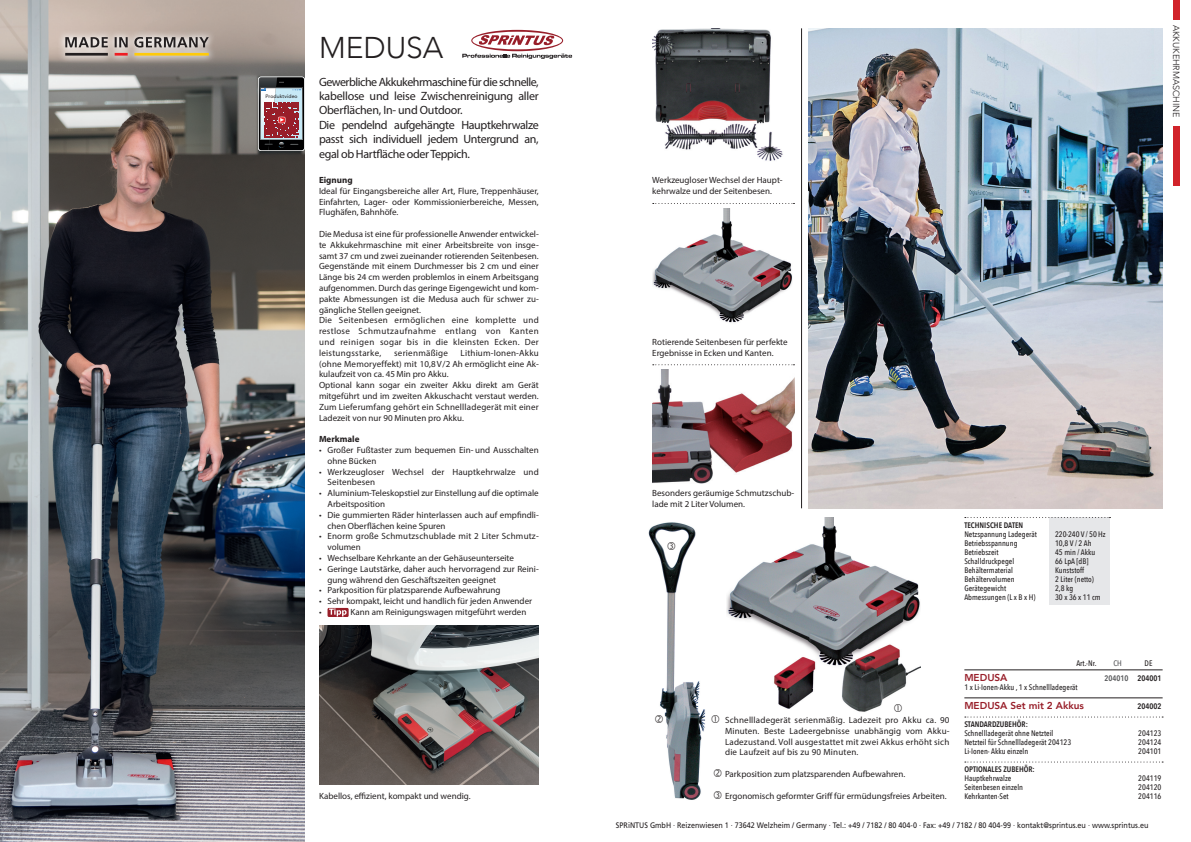
<style>
.page{position:relative;width:1191px;height:842px;background:#fff}
.page>*{position:absolute;margin:0;border:0;box-sizing:border-box;transform-origin:0 0}
.t1{font:300 30px "Avenir";color:#231f20}
.t2{font:12px/14.4px "Myriad Pro";letter-spacing:-.03em;color:#231f20}
.t3{font:800 10px "Avenir";color:#981e29}
.t4{font:9px/10.8px "Myriad Pro";color:#231f20}
.t5{font:9px/10.8px "Myriad Pro";letter-spacing:.02em;color:#231f20}
.t6{font:300 9px "Avenir";color:#231f20}
.t7{font:700 9px "Myriad Pro";color:#231f20}
.t8{font:9px "Myriad Pro";letter-spacing:.03em;color:#231f20}
.t9{font:500 8px "Avenir Next Condensed";color:#231f20}
.t10{font:8px "Frutiger LT Std";color:#231f20;scale:.9 1}
.t11{font:600 8px "Avenir Next Condensed";color:#231f20}
.t12{font:600 8px "Avenir Next Condensed";color:#57585a}
.t13{font:500 8px "Avenir Next Condensed";color:#57585a}
.t14{font:500 5px "Avenir";letter-spacing:.03em;color:#231f20}
.s1{color:#231f20}
</style>
<div class="page">
<img style="left:0;top:0;width:305px;height:842px">
<img style="left:808px;top:28px;width:354px;height:480px">
<img style="left:726px;top:518px;width:194px;height:194px">
<img style="left:648px;top:522px;width:58px;height:278px">
<img style="left:652px;top:28px;width:131px;height:133px">
<img style="left:652px;top:370px;width:142px;height:114px">
<img style="left:652px;top:209px;width:140px;height:114px">
<img style="left:319px;top:625px;width:220px;height:159px">
<div style="left:1050px;top:517px;width:60px;height:88px;background:#e6e7e9"></div>
<svg style="left:965px;top:517px;width:145px;height:1px"></svg>
<hr style="left:964px;top:670px;width:198px;height:1px;background:#231f20">
<hr style="left:964px;top:698px;width:198px;height:1px;background:#231f20">
<svg style="left:965px;top:716px;width:198px;height:1px"></svg>
<svg style="left:965px;top:761px;width:198px;height:1px"></svg>
<hr style="left:801px;top:28px;width:1px;height:480px;background:#231f20">
<svg style="left:653px;top:203px;width:141px;height:1px"></svg>
<svg style="left:653px;top:364px;width:141px;height:1px"></svg>
<div style="left:327px;top:608px;width:22px;height:9px;background:#981e29"></div>
<svg style="left:329px;top:608px;width:17px;height:8px"></svg>
<svg style="left:57px;top:29px;width:159px;height:34px;background:#bbafa7"></svg>
<svg style="left:65px;top:37px;width:144px;height:19px;background:#aa9d8b"></svg>
<svg style="left:258px;top:77px;width:47px;height:74px;background:#816167"></svg>
<svg style="left:462px;top:30px;width:110px;height:29px"></svg>
<div style="left:1173px;top:0;width:6px;height:20px;background:#d1232a"></div>
<div style="left:1173px;top:127px;width:6px;height:59px;background:#d1232a"></div>
<svg style="left:655px;top:715px;width:8px;height:8px"></svg>
<svg style="left:894px;top:704px;width:7px;height:8px"></svg>
<svg style="left:668px;top:542px;width:7px;height:8px"></svg>
<p class="t14" style="left:265px;top:92px;width:34px">Produktvideo</p>
<h1 class="t1" style="left:319px;top:30px;width:126px">MEDUSA</h1>
<p class="t2" style="left:319px;top:74px;width:221px">Gewerbliche Akkukehrmaschine für die schnelle, kabellose und leise Zwischenreinigung aller Oberflächen, In- und Outdoor.<br>Die pendelnd aufgehängte Hauptkehrwalze passt sich individuell jedem Untergrund an, egal ob Hartfläche oder Teppich.</p>
<p class="t7" style="left:319px;top:174px;width:35px">Eignung</p>
<p class="t4" style="left:319px;top:185px;width:221px;text-align:justify">Ideal für Eingangsbereiche aller Art, Flure, Treppenhäuser, Einfahrten, Lager- oder Kommissionierbereiche, Messen, Flughäfen, Bahnhöfe.</p>
<p class="t4" style="left:319px;top:228px;width:221px">Die Medusa ist eine für professionelle Anwender entwickel&shy;te Akkukehrmaschine mit einer Arbeitsbreite von insge&shy;samt 37 cm und zwei zueinander rotierenden Seitenbesen.<br>Gegenstände mit einem Durchmesser bis 2 cm und einer Länge bis 24 cm werden problemlos in einem Arbeitsgang aufgenommen. Durch das geringe Eigengewicht und kom&shy;pakte Abmessungen ist die Medusa auch für schwer zu&shy;gängliche Stellen geeignet.<br>Die Seitenbesen ermöglichen eine komplette und restlose Schmutzaufnahme entlang von Kanten und reinigen sogar bis in die kleinsten Ecken. Der leistungsstarke,</p>
<p class="t8" style="left:394px;top:347px;width:55px">serienmäßige</p>
<p class="t4" style="left:319px;top:347px;width:221px;text-indent:142px">Lithium-Ionen-Akku (ohne Memoryeffekt) mit 10,8V /2 Ah ermöglicht eine Ak&shy;kulaufzeit von ca. 45 Min pro Akku.<br>Optional kann sogar ein zweiter Akku direkt am Gerät mitgeführt und im zweiten Akkuschacht verstaut werden.<br>Zum Lieferumfang gehört ein Schnellladegerät mit einer Ladezeit von nur 90 Minuten pro Akku.</p>
<p class="t7" style="left:319px;top:433px;width:42px">Merkmale</p>
<p class="t4" style="left:327px;top:444px;width:213px;text-indent:-9px">• Großer Fußtaster zum bequemen Ein- und Ausschalten ohne Bücken</p>
<p class="t4" style="left:327px;top:466px;width:213px;text-indent:-9px">• Werkzeugloser Wechsel der Hauptkehrwalze und<br>Seitenbesen</p>
<p class="t4" style="left:327px;top:488px;width:213px;text-indent:-9px">• Aluminium-Teleskopstiel zur Einstellung auf die optimale<br>Arbeitsposition</p>
<p class="t4" style="left:327px;top:509px;width:213px;text-indent:-9px">• Die gummierten Räder hinterlassen auch auf empfindli&shy;chen Oberflächen keine Spuren</p>
<p class="t5" style="left:327px;top:531px;width:213px;text-indent:-9px">• Enorm große Schmutzschublade mit 2 Liter Schmutz&shy;volumen</p>
<p class="t4" style="left:319px;top:552px;width:196px">• Wechselbare Kehrkante an der Gehäuseunterseite</p>
<p class="t4" style="left:327px;top:563px;width:213px;text-indent:-9px">• Geringe Lautstärke, daher auch hervorragend zur Reini&shy;gung während den Geschäftszeiten geeignet</p>
<p class="t4" style="left:319px;top:585px;width:183px">• Parkposition für platzsparende Aufbewahrung</p>
<p class="t4" style="left:319px;top:596px;width:215px">• Sehr kompakt, leicht und handlich für jeden Anwender •</p>
<p class="t4" style="left:350px;top:606px;width:177px">Kann am Reinigungswagen mitgeführt werden</p>
<p class="t4" style="left:319px;top:790px;width:153px">Kabellos, effizient, kompakt und wendig.</p>
<p class="t4" style="left:652px;top:174px;width:132px">Werkzeugloser Wechsel der Haupt&shy;kehrwalze und der Seitenbesen.</p>
<p class="t6" style="left:1181px;top:25px;width:94px;rotate:90deg">AKKUKEHRMASCHINE</p>
<p class="t4" style="left:652px;top:336px;width:137px">Rotierende Seitenbesen für perfekte<br>Ergebnisse in Ecken und Kanten.</p>
<p class="t4" style="left:652px;top:488px;width:144px">Besonders geräumige Schmutzschub&shy;lade mit 2 Liter Volumen.</p>
<p class="t11" style="left:964px;top:518px;width:60px">TECHNISCHE DATEN</p>
<p class="t9" style="left:964px;top:529px;width:74px">Netzspannung Ladegerät</p>
<p class="t9" style="left:1055px;top:529px;width:52px">220-240 V / 50 Hz</p>
<p class="t9" style="left:964px;top:538px;width:55px">Betriebsspannung</p>
<p class="t9" style="left:1055px;top:538px;width:38px">10,8 V / 2 Ah</p>
<p class="t9" style="left:964px;top:547px;width:36px">Betriebszeit</p>
<p class="t9" style="left:1055px;top:547px;width:42px">45 min / Akku</p>
<p class="t9" style="left:964px;top:556px;width:51px">Schalldruckpegel</p>
<p class="t9" style="left:1055px;top:556px;width:35px">66 LpA [dB]</p>
<p class="t9" style="left:964px;top:565px;width:50px">Behältermaterial</p>
<p class="t9" style="left:1055px;top:565px;width:30px">Kunststoff</p>
<p class="t9" style="left:964px;top:574px;width:52px">Behältervolumen</p>
<p class="t9" style="left:1055px;top:574px;width:40px">2 Liter (netto)</p>
<p class="t9" style="left:964px;top:583px;width:43px">Gerätegewicht</p>
<p class="t9" style="left:1055px;top:583px;width:20px">2,8 kg</p>
<p class="t9" style="left:964px;top:592px;width:73px">Abmessungen (L x B x H)</p>
<p class="t9" style="left:1055px;top:592px;width:47px">30 x 36 x 11 cm</p>
<p class="t4" style="left:725px;top:714px;width:226px;text-align:justify">Schnellladegerät serienmäßig. Ladezeit pro Akku ca. 90<br>Minuten. Beste Ladeergebnisse unabhängig vom Akku-Ladezustand. Voll ausgestattet mit zwei Akkus erhöht sich die Laufzeit auf bis zu 90 Minuten.</p>
<p class="t4" style="left:725px;top:768px;width:182px">Parkposition zum platzsparenden Aufbewahren.</p>
<p class="t4" style="left:725px;top:790px;width:223px">Ergonomisch geformter Griff für ermüdungsfreies Arbeiten.</p>
<p class="t9" style="left:1076px;top:658px;width:22px">Art.-Nr.</p>
<p class="t13" style="left:1113px;top:658px;width:10px">CH</p>
<p class="t9" style="left:1144px;top:658px;width:9px">DE</p>
<p class="t3" style="left:964px;top:670px;width:45px">MEDUSA</p>
<p class="t12" style="left:1104px;top:672px;width:58px">204010 <span class="s1">204001</span></p>
<p class="t9" style="left:964px;top:683px;width:115px">1 x Li-Ionen-Akku , 1 x Schnellladegerät</p>
<p class="t3" style="left:964px;top:698px;width:121px">MEDUSA Set mit 2 Akkus</p>
<p class="t11" style="left:1137px;top:700px;width:25px">204002</p>
<p class="t11" style="left:964px;top:718px;width:65px">STANDARDZUBEHÖR:</p>
<p class="t9" style="left:964px;top:729px;width:90px">Schnellladegerät ohne Netzteil</p>
<p class="t9" style="left:1138px;top:729px;width:25px">204123</p>
<p class="t9" style="left:964px;top:738px;width:108px">Netzteil für Schnellladegerät 204123</p>
<p class="t9" style="left:1138px;top:738px;width:25px">204124</p>
<p class="t9" style="left:964px;top:747px;width:65px">Li-Ionen- Akku einzeln</p>
<p class="t9" style="left:1138px;top:747px;width:25px">204101</p>
<p class="t11" style="left:964px;top:763px;width:72px">OPTIONALES ZUBEHÖR:</p>
<p class="t9" style="left:964px;top:774px;width:48px">Hauptkehrwalze</p>
<p class="t9" style="left:1138px;top:774px;width:25px">204119</p>
<p class="t9" style="left:964px;top:783px;width:60px">Seitenbesen einzeln</p>
<p class="t9" style="left:1138px;top:783px;width:25px">204120</p>
<p class="t9" style="left:964px;top:792px;width:46px">Kehrkanten-Set</p>
<p class="t9" style="left:1138px;top:792px;width:25px">204116</p>
<p class="t10" style="left:616px;top:820px;width:593px">SPRiNTUS GmbH · Reizenwiesen 1 · 73642 Welzheim / Germany · Tel.: +49 / 7182 / 80 404-0 · Fax: +49 / 7182 / 80 404-99 · kontakt@sprintus.eu · www.sprintus.eu</p>
</div>
